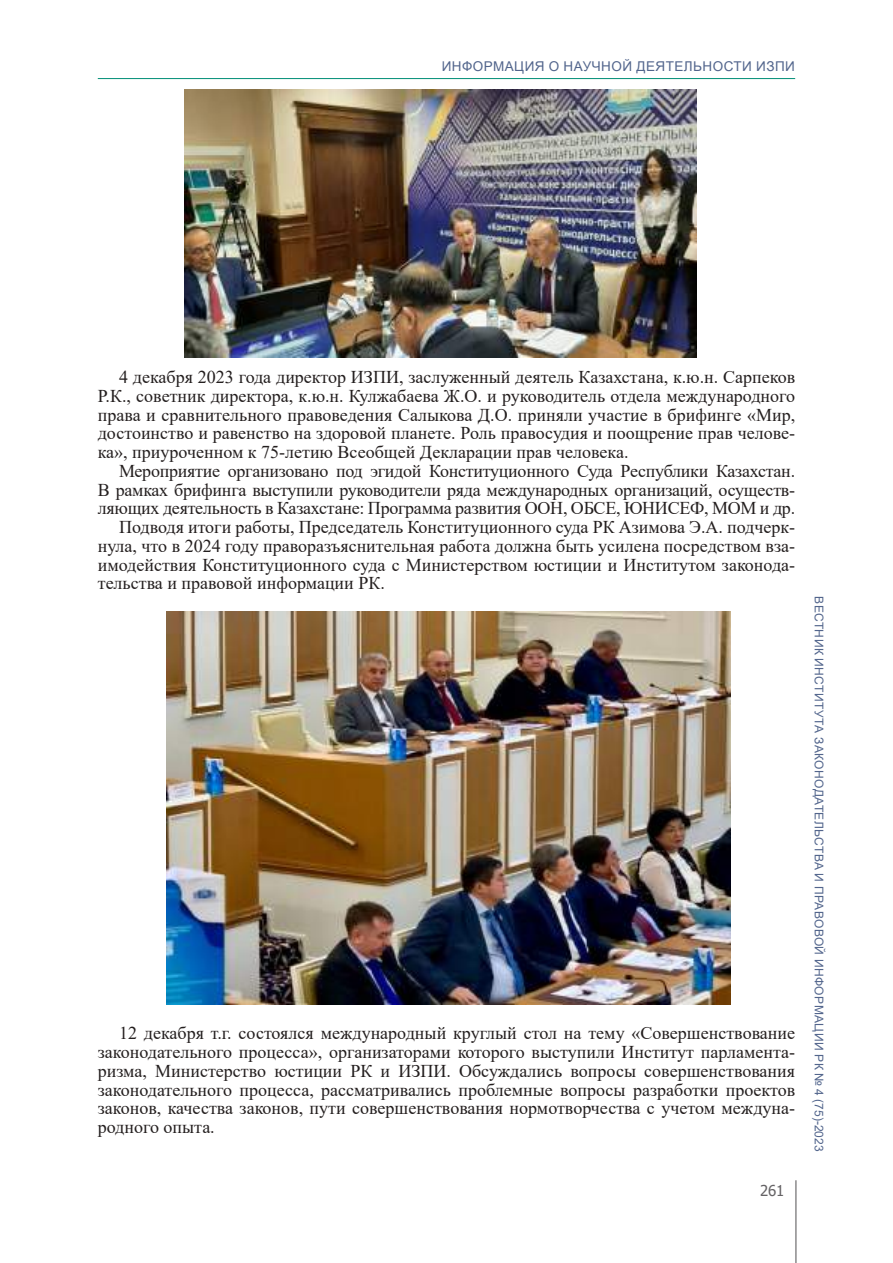
<style>
.page{position:relative;width:893px;height:1263px;background:#fff}
.page>*{position:absolute;margin:0;border:0;box-sizing:border-box;transform-origin:0 0}
.t1{font:18px/18.8px "Times New Roman";letter-spacing:-.005em;color:#241f1f;text-align:justify}
.t2{font:15px "Tahoma";color:#656365}
.t3{font:13.5px "Arial";letter-spacing:.035em;color:#52658c}
.t4{font:12px "Arial";letter-spacing:.035em;color:#52658c}
</style>
<div class="page">
<hr style="left:98px;top:78px;width:697px;height:1px;background:#008e76">
<hr style="left:795px;top:1180px;width:1px;height:83px;background:#656365">
<img style="left:184px;top:89px;width:512px;height:268px">
<img style="left:167px;top:611px;width:563px;height:394px">
<p class="t3" style="left:442px;top:57px;width:355px">ИНФОРМАЦИЯ О НАУЧНОЙ ДЕЯТЕЛЬНОСТИ ИЗПИ</p>
<p class="t1" style="left:98px;top:367px;width:699px;text-indent:21px">4 декабря 2023 года директор ИЗПИ, заслуженный деятель Казахстана, к.ю.н. Сарпеков Р.К., советник директора, к.ю.н. Кулжабаева Ж.О. и руководитель отдела международного права и сравнительного правоведения Салыкова Д.О. приняли участие в брифинге «Мир, достоинство и равенство на здоровой планете. Роль правосудия и поощрение прав челове&shy;ка», приуроченном к 75-летию Всеобщей Декларации прав человека.</p>
<p class="t1" style="left:119px;top:461px;width:678px">Мероприятие организовано под эгидой Конституционного Суда Республики Казахстан.</p>
<p class="t1" style="left:98px;top:480px;width:699px">В рамках брифинга выступили руководители ряда международных организаций, осуществ-</p>
<p class="t1" style="left:98px;top:498px;width:699px">ляющих деятельность в Казахстане: Программа развития ООН, ОБСЕ, ЮНИСЕФ, МОМ и др.</p>
<p class="t1" style="left:119px;top:517px;width:678px">Подводя итоги работы, Председатель Конституционного суда РК Азимова Э.А. подчерк-</p>
<p class="t1" style="left:98px;top:536px;width:699px">нула, что в 2024 году праворазъяснительная работа должна быть усилена посредством вза-</p>
<p class="t1" style="left:98px;top:555px;width:699px">имодействия Конституционного суда с Министерством юстиции и Институтом законода-</p>
<p class="t1" style="left:98px;top:573px;width:289px">тельства и правовой информации РК.</p>
<p class="t1" style="left:98px;top:1023px;width:699px;text-indent:21px">12 декабря т.г. состоялся международный круглый стол на тему «Совершенствование законодательного процесса», организаторами которого выступили Институт парламента&shy;ризма, Министерство юстиции РК и ИЗПИ. Обсуждались вопросы совершенствования законодательного процесса, рассматривались проблемные вопросы разработки проектов законов, качества законов, пути совершенствования нормотворчества с учетом междуна&shy;родного опыта.</p>
<p class="t2" style="left:760px;top:1180px;width:26px">261</p>
<p class="t4" style="left:827px;top:596px;width:557px;rotate:90deg">ВЕСТНИК ИНСТИТУТА ЗАКОНОДАТЕЛЬСТВА И ПРАВОВОЙ ИНФОРМАЦИИ РК № 4 (75)-2023</p>
</div>
